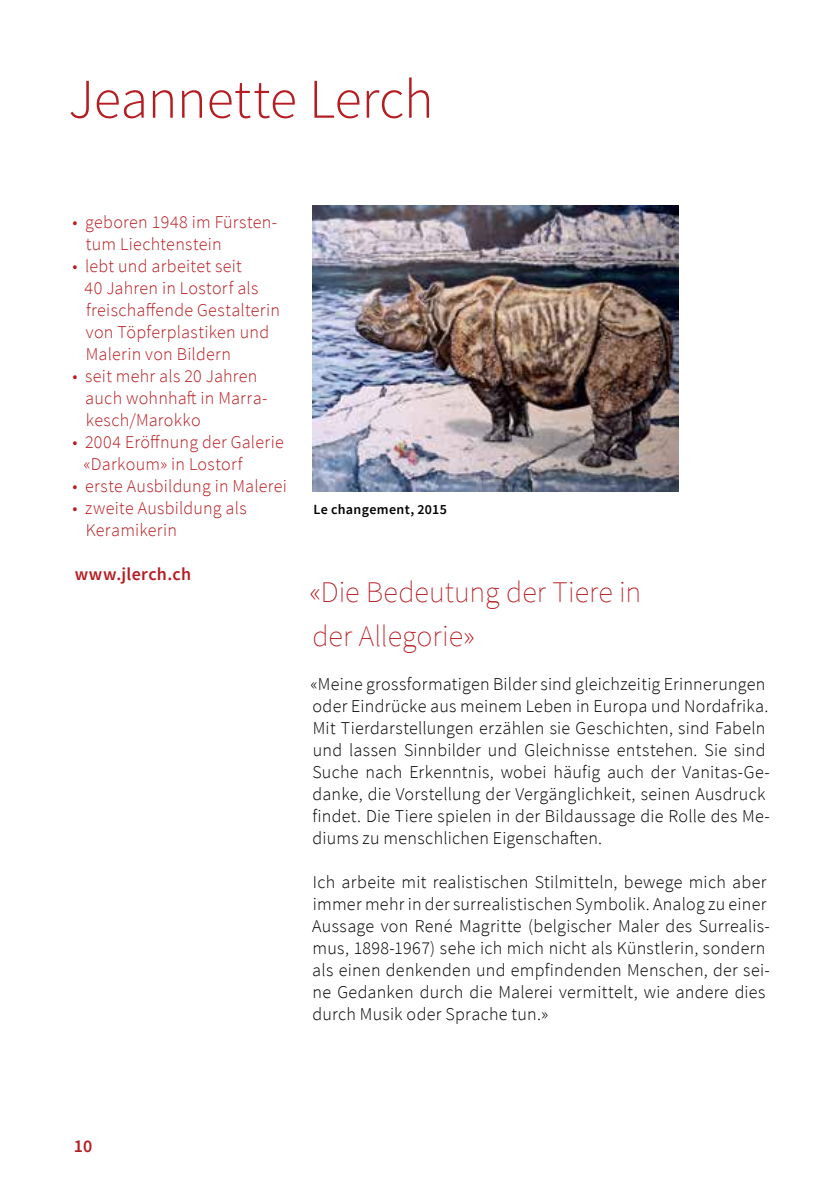
<style>
.page{position:relative;width:840px;height:1191px;background:#fff}
.page>*{position:absolute;margin:0;border:0;box-sizing:border-box;transform-origin:0 0}
.t1{font:300 56px "Source Sans Pro";letter-spacing:-.005em;color:#b61d22}
.t2{font:200 30px/44px "Source Sans Pro";color:#b61d22}
.t3{font:300 18px/22px "Source Sans Pro";letter-spacing:.015em;color:#000}
.t4{font:300 18px/22px "Source Sans Pro";letter-spacing:.015em;color:#b61d22}
.t5{font:600 18px "Source Sans Pro";letter-spacing:.015em;color:#b61d22}
.t6{font:600 14px "Source Sans Pro";letter-spacing:.025em;color:#000}
</style>
<div class="page">
<img style="left:312px;top:206px;width:366px;height:286px">
<h1 class="t1" style="left:68px;top:65px;width:366px">Jeannette Lerch</h1>
<p class="t4" style="left:86px;top:211px;width:193px;text-indent:-13px">• geboren 1948 im Fürsten&shy;tum Liechtenstein</p>
<p class="t4" style="left:85px;top:255px;width:197px;text-indent:-12px">• lebt und arbeitet seit<br>40 Jahren in Lostorf als freischaffende Gestalterin von Töpferplastiken und<br>Malerin von Bildern</p>
<p class="t4" style="left:85px;top:365px;width:184px;text-indent:-13px">• seit mehr als 20 Jahren auch wohnhaft in Marra&shy;kesch/Marokko</p>
<p class="t4" style="left:83px;top:431px;width:202px;text-indent:-11px">• 2004 Eröffnung der Galerie «Darkoum» in Lostorf</p>
<p class="t4" style="left:73px;top:475px;width:216px">• erste Ausbildung in Malerei</p>
<p class="t4" style="left:86px;top:497px;width:162px;text-indent:-13px">• zweite Ausbildung als<br>Keramikerin</p>
<p class="t5" style="left:75px;top:562px;width:118px">www.jlerch.ch</p>
<p class="t6" style="left:313px;top:500px;width:135px">Le changement, 2015</p>
<h2 class="t2" style="left:309px;top:570px;width:333px">«Die Bedeutung der Tiere in der Allegorie»</h2>
<p class="t3" style="left:310px;top:673px;width:460px">«Meine grossformatigen Bilder sind gleichzeitig Erinnerungen oder Eindrücke aus meinem Leben in Europa und Nordafrika.<br>Mit Tierdarstellungen erzählen sie Geschichten, sind Fabeln und lassen Sinnbilder und Gleichnisse entstehen. Sie sind Suche nach Erkenntnis, wobei häufig auch der Vanitas-Ge&shy;danke, die Vorstellung der Vergänglichkeit, seinen Ausdruck findet. Die Tiere spielen in der Bildaussage die Rolle des Me&shy;diums zu menschlichen Eigenschaften.</p>
<p class="t3" style="left:312px;top:871px;width:459px">Ich arbeite mit realistischen Stilmitteln, bewege mich aber immer mehr in der surrealistischen Symbolik. Analog zu einer Aussage von René Magritte (belgischer Maler des Surrealis&shy;mus, 1898-1967) sehe ich mich nicht als Künstlerin, sondern als einen denkenden und empfindenden Menschen, der sei&shy;ne Gedanken durch die Malerei vermittelt, wie andere dies durch Musik oder Sprache tun.»</p>
<p class="t5" style="left:74px;top:1134px;width:20px">10</p>
</div>
